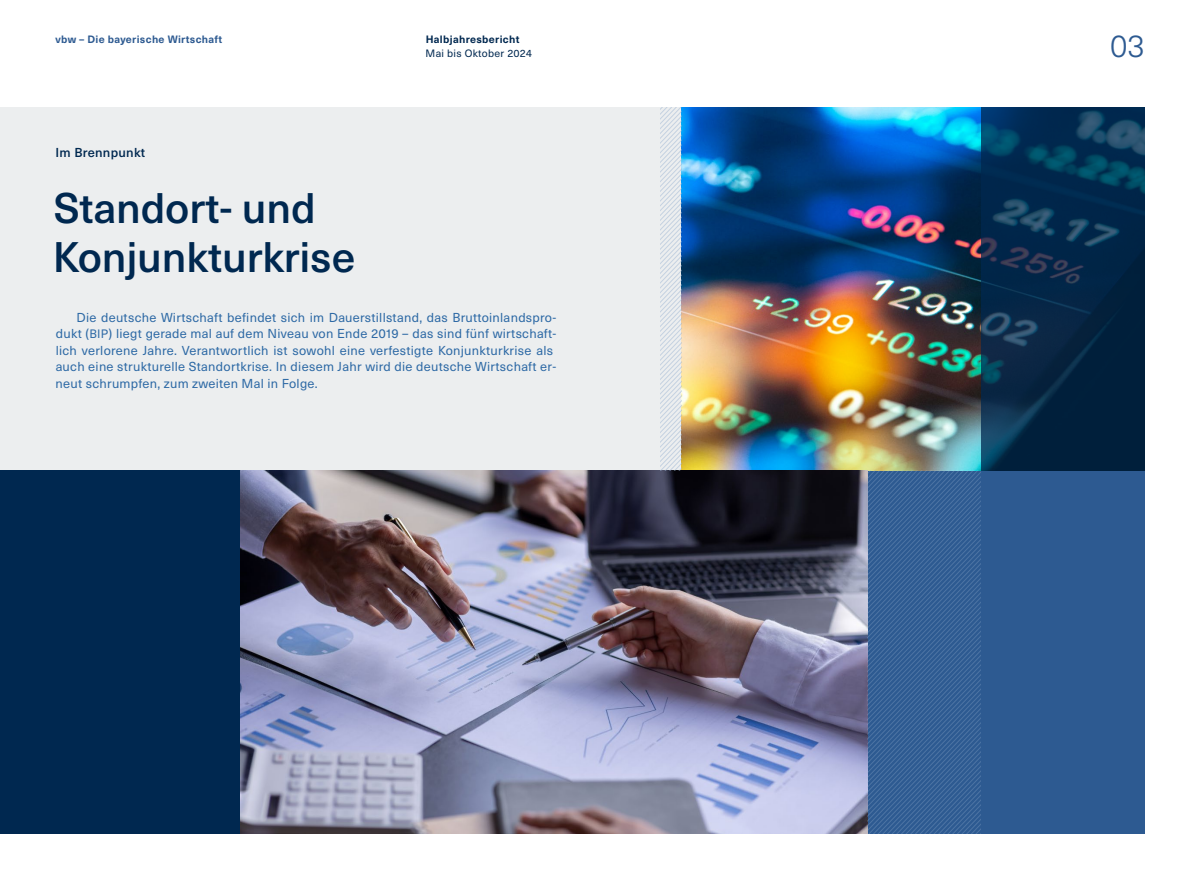
<style>
.page{position:relative;width:1200px;height:893px;background:#fff}
.page>*{position:absolute;margin:0;border:0;box-sizing:border-box;transform-origin:0 0}
.t1{font:500 42px/49.5px "Neue Haas Unica Pro";letter-spacing:-.005em;color:#002850}
.t2{font:300 31.5px "Neue Haas Unica Pro";color:#2d5a91}
.t3{font:12.75px/16.5px "Neue Haas Unica Pro";letter-spacing:.02em;color:#2d69a5}
.t4{font:500 12.75px "Neue Haas Unica Pro";letter-spacing:.02em;color:#002850}
.t5{font:700 10.5px "Neue Haas Unica Pro";letter-spacing:.03em;color:#2d5a91}
.t6{font:700 10.5px "Neue Haas Unica Pro";letter-spacing:.03em;color:#002850}
.t7{font:10.5px "Neue Haas Unica Pro";letter-spacing:.03em;color:#002850}
.s1{font-size:12px}
</style>
<div class="page">
<div style="left:0;top:107px;width:1144px;height:726px;background:#eceeef"></div>
<div style="left:0;top:470px;width:333px;height:363px;background:#002850"></div>
<div style="left:866px;top:470px;width:278px;height:363px;background:#2d5a91"></div>
<img style="left:681px;top:107px;width:299px;height:363px">
<svg style="left:980px;top:107px;width:164px;height:363px"></svg>
<img style="left:240px;top:470px;width:626px;height:363px">
<svg style="left:660px;top:107px;width:21px;height:363px"></svg>
<svg style="left:866px;top:470px;width:114px;height:363px"></svg>
<p class="t5" style="left:56px;top:33px;width:168px">vbw – Die bayerische Wirtschaft</p>
<p class="t4" style="left:56px;top:145px;width:91px">Im Brennpunkt</p>
<h1 class="t1" style="left:53px;top:184px;width:304px">Standort- und<br>Konjunkturkrise</h1>
<p class="t6" style="left:425px;top:33px;width:95px">Halbjahresbericht</p>
<p class="t7" style="left:425px;top:47px;width:108px">Mai bis Oktober 2024</p>
<p class="t3" style="left:56px;top:309px;width:502px;text-indent:21px">Die deutsche Wirtschaft befindet sich im Dauerstillstand, das Bruttoinlandspro&shy;dukt (<span class="s1">BIP</span>) liegt gerade mal auf dem Niveau von Ende 2019 – das sind fünf wirtschaft&shy;lich verlorene Jahre. Verantwortlich ist sowohl eine verfestigte Konjunkturkrise als auch eine strukturelle Standortkrise. In diesem Jahr wird die deutsche Wirtschaft er&shy;neut schrumpfen, zum zweiten Mal in Folge.</p>
<h2 class="t2" style="left:1109px;top:28px;width:36px">03</h2>
</div>
